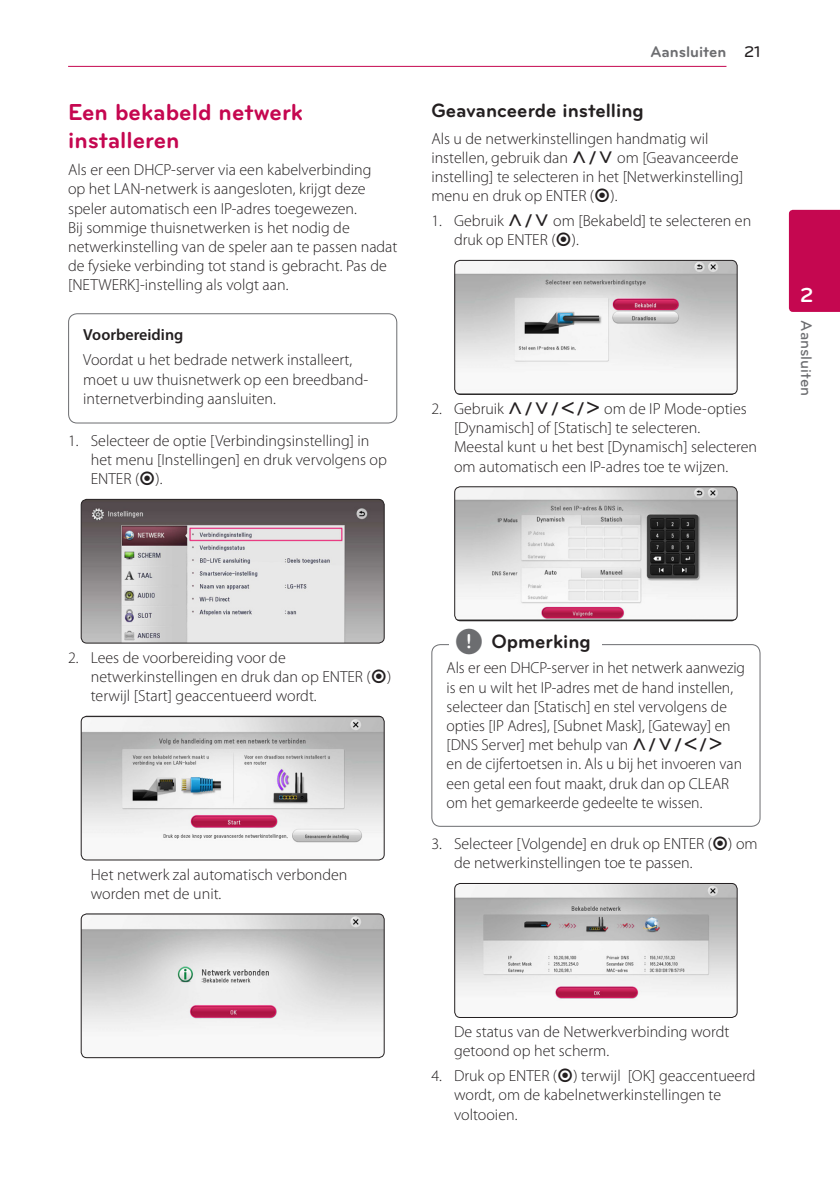
<style>
.page{position:relative;width:840px;height:1191px;background:#fff}
.page>*{position:absolute;margin:0;border:0;box-sizing:border-box;transform-origin:0 0}
.Title_2{font:700 24px/28px "Bryant LG";color:#c50750}
.t1{font:700 21px "Bryant LG";color:#fff}
.Title_3{font:700 20px "Bryant LG";color:#231f20}
.Content_text_Light{font:300 16px/19.2px "Myriad Pro";color:#231f20}
.Content_text_Num{font:300 16px/19.2px "Myriad Pro";color:#231f20}
.Contents_Text_Sub_Nu{font:300 16px/19.2px "Myriad Pro";color:#231f20}
.t2{font:700 16px "Bryant LG";color:#6c6d70}
.t3{font:500 16px "Bryant LG";color:#6c6d70}
.s1{font-weight:600}
.s2{font-family:"UPSYS Common";font-weight:400}
.s3{font-weight:500;color:#231f20}
.s4{font-family:"UPSYS Common";font-weight:400;font-size:30px;color:#6c6d70}
</style>
<div class="page">
<hr style="left:68px;top:66px;width:658px;height:1px;background:#c50750">
<div style="left:788px;top:210px;width:51px;height:102px;background:#c50750"></div>
<div style="left:68px;top:313px;width:329px;height:110px;border:1px solid #6c6d70;border-radius:9px"></div>
<img style="left:81px;top:499px;width:303px;height:144px">
<div style="left:81px;top:499px;width:303px;height:144px;border:1px solid #231f20;border-radius:6px"></div>
<img style="left:81px;top:716px;width:303px;height:144px">
<div style="left:81px;top:716px;width:303px;height:144px;border:1px solid #231f20;border-radius:6px"></div>
<img style="left:81px;top:914px;width:303px;height:143px">
<div style="left:81px;top:913px;width:303px;height:145px;border:1px solid #231f20;border-radius:6px"></div>
<img style="left:455px;top:260px;width:281px;height:134px">
<div style="left:454px;top:260px;width:283px;height:135px;border:1px solid #231f20;border-radius:6px"></div>
<img style="left:455px;top:487px;width:281px;height:134px">
<div style="left:454px;top:486px;width:283px;height:135px;border:1px solid #231f20;border-radius:6px"></div>
<div style="left:431px;top:644px;width:329px;height:183px;border:1px solid #6c6d70;border-radius:9px"></div>
<div style="left:449px;top:638px;width:152px;height:20px;background:#fff"></div>
<img style="left:455px;top:883px;width:281px;height:134px">
<div style="left:454px;top:883px;width:283px;height:135px;border:1px solid #231f20;border-radius:6px"></div>
<p class="Title_2" style="left:68px;top:98px;width:236px">Een bekabeld netwerk installeren</p>
<p class="Content_text_Light" style="left:68px;top:160px;width:331px">Als er een DHCP-server via een kabelverbinding<br>op het LAN-netwerk is aangesloten, krijgt deze speler automatisch een IP-adres toegewezen.<br>Bij sommige thuisnetwerken is het nodig de netwerkinstelling van de speler aan te passen nadat de fysieke verbinding tot stand is gebracht. Pas de [NETWERK]-instelling als volgt aan.</p>
<p class="Content_text_Light" style="left:83px;top:322px;width:270px;line-height:24.8px"><span class="s1">Voorbereiding<br></span>Voordat u het bedrade netwerk installeert,</p>
<p class="Content_text_Light" style="left:83px;top:369px;width:286px">moet u uw thuisnetwerk op een breedband&shy;internetverbinding aansluiten.</p>
<p class="Content_text_Num" style="left:91px;top:431px;width:297px;text-indent:-23px">1. Selecteer de optie [Verbindingsinstelling] in het menu [Instellingen] en druk vervolgens op<br>ENTER (<span class="s2">b</span>).</p>
<p class="t2" style="left:650px;top:42px;width:112px">Aansluiten <span class="s3">21</span></p>
<p class="Title_3" style="left:431px;top:98px;width:214px">Geavanceerde instelling</p>
<p class="Content_text_Light" style="left:431px;top:128px;width:313px">Als u de netwerkinstellingen handmatig wil instellen, gebruik dan <span class="s2">W/S</span> om [Geavanceerde instelling] te selecteren in het [Netwerkinstelling] menu en druk op ENTER (<span class="s2">b</span>).</p>
<p class="Content_text_Num" style="left:454px;top:211px;width:298px;text-indent:-23px">1. Gebruik <span class="s2">W/S</span> om [Bekabeld] te selecteren en druk op ENTER (<span class="s2">b</span>).</p>
<p class="Content_text_Num" style="left:454px;top:399px;width:304px;text-indent:-23px">2. Gebruik <span class="s2">W/S/A/D</span> om de IP Mode-opties [Dynamisch] of [Statisch] te selecteren.<br>Meestal kunt u het best [Dynamisch] selecteren om automatisch een IP-adres toe te wijzen.</p>
<h2 class="t1" style="left:799px;top:282px;width:15px">2</h2>
<p class="t3" style="left:815px;top:320px;width:77px;rotate:90deg">Aansluiten</p>
<p class="Content_text_Num" style="left:91px;top:647px;width:302px;text-indent:-23px">2. Lees de voorbereiding voor de netwerkinstellingen en druk dan op ENTER (<span class="s2">b</span>) terwijl [Start] geaccentueerd wordt.</p>
<p class="Contents_Text_Sub_Nu" style="left:91px;top:864px;width:258px">Het netwerk zal automatisch verbonden worden met de unit.</p>
<p class="Title_3" style="left:454px;top:629px;width:137px"><span class="s4">,</span> Opmerking</p>
<p class="Content_text_Light" style="left:446px;top:658px;width:300px">Als er een DHCP-server in het netwerk aanwezig is en u wilt het IP-adres met de hand instellen, selecteer dan [Statisch] en stel vervolgens de opties [IP Adres], [Subnet Mask], [Gateway] en [DNS Server] met behulp van <span class="s2">W/S/A/D<br></span>en de cijfertoetsen in. Als u bij het invoeren van een getal een fout maakt, druk dan op CLEAR om het gemarkeerde gedeelte te wissen.</p>
<p class="Content_text_Num" style="left:454px;top:834px;width:305px;text-indent:-23px">3. Selecteer [Volgende] en druk op ENTER (<span class="s2">b</span>) om de netwerkinstellingen toe te passen.</p>
<p class="Contents_Text_Sub_Nu" style="left:454px;top:1022px;width:277px">De status van de Netwerkverbinding wordt getoond op het scherm.</p>
<p class="Content_text_Num" style="left:454px;top:1066px;width:303px;text-indent:-23px">4. Druk op ENTER (<span class="s2">b</span>) terwijl [OK] geaccentueerd wordt, om de kabelnetwerkinstellingen te voltooien.</p>
</div>
